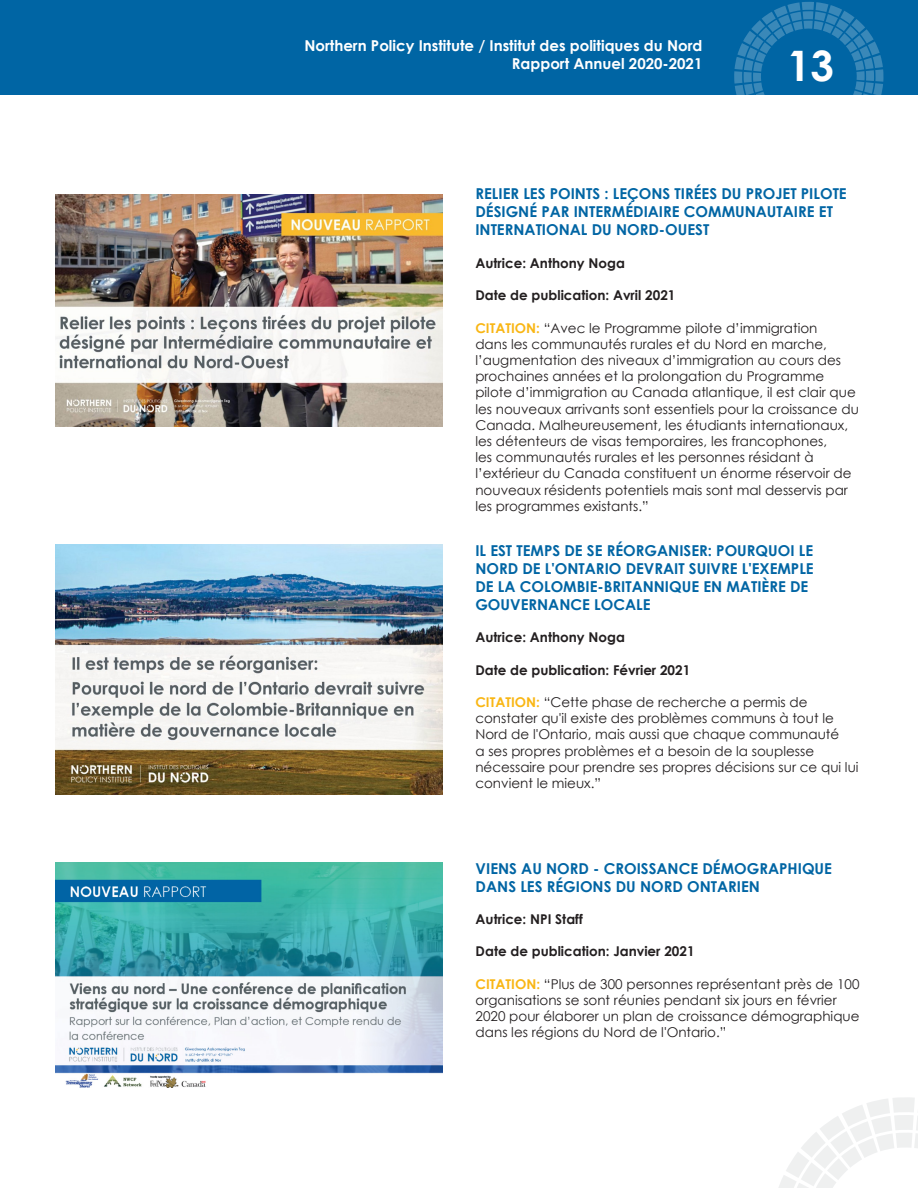
<style>
.page{position:relative;width:918px;height:1188px;background:#fff}
.page>*{position:absolute;margin:0;border:0;box-sizing:border-box;transform-origin:0 0}
.t1{font:700 42px "Century Gothic";color:#fff}
.Body{font:700 15px/18px "Century Gothic";color:#0065a4}
.t2{font:700 15px/18px "Century Gothic";color:#fff;text-align:right}
.Body-2{font:13.5px/16.2px "Century Gothic";color:#231f20}
.Body-3{font:700 13.5px "Century Gothic";color:#231f20}
.s1{font-weight:700;color:#f9b614}
</style>
<div class="page">
<div style="left:0;top:0;width:918px;height:95px;background:#0065a4"></div>
<svg style="left:734px;top:2px;width:150px;height:93px"></svg>
<svg style="left:779px;top:1097px;width:139px;height:91px"></svg>
<img style="left:55px;top:195px;width:387px;height:232px">
<img style="left:56px;top:545px;width:386px;height:250px">
<img style="left:55px;top:862px;width:388px;height:226px">
<p class="t2" style="left:304px;top:36px;width:400px">Northern Policy Institute / Institut des politiques du Nord<br>Rapport Annuel 2020-2021</p>
<h1 class="t1" style="left:787px;top:33px;width:49px">13</h1>
<p class="Body" style="left:475px;top:184px;width:373px">RELIER LES POINTS : LEÇONS TIRÉES DU PROJET PILOTE<br>DÉSIGNÉ PAR INTERMÉDIAIRE COMMUNAUTAIRE ET<br>INTERNATIONAL DU NORD-OUEST</p>
<p class="Body-3" style="left:475px;top:253px;width:151px">Autrice: Anthony Noga</p>
<p class="Body-3" style="left:475px;top:285px;width:202px">Date de publication: Avril 2021</p>
<p class="Body-2" style="left:475px;top:319px;width:385px"><span class="s1">CITATION:</span> “Avec le Programme pilote d’immigration<br>dans les communautés rurales et du Nord en marche, l’augmentation des niveaux d’immigration au cours des prochaines années et la prolongation du Programme pilote d’immigration au Canada atlantique, il est clair que les nouveaux arrivants sont essentiels pour la croissance du Canada. Malheureusement, les étudiants internationaux, les détenteurs de visas temporaires, les francophones,<br>les communautés rurales et les personnes résidant à l’extérieur du Canada constituent un énorme réservoir de nouveaux résidents potentiels mais sont mal desservis par les programmes existants.”</p>
<p class="Body" style="left:475px;top:541px;width:340px">IL EST TEMPS DE SE RÉORGANISER: POURQUOI LE NORD DE L'ONTARIO DEVRAIT SUIVRE L'EXEMPLE DE LA COLOMBIE-BRITANNIQUE EN MATIÈRE DE GOUVERNANCE LOCALE</p>
<p class="Body-3" style="left:475px;top:627px;width:151px">Autrice: Anthony Noga</p>
<p class="Body-3" style="left:475px;top:659px;width:216px">Date de publication: Février 2021</p>
<p class="Body-2" style="left:475px;top:694px;width:385px"><span class="s1">CITATION:</span> “Cette phase de recherche a permis de constater qu'il existe des problèmes communs à tout le Nord de l'Ontario, mais aussi que chaque communauté<br>a ses propres problèmes et a besoin de la souplesse nécessaire pour prendre ses propres décisions sur ce qui lui convient le mieux.”</p>
<p class="Body" style="left:476px;top:859px;width:358px">VIENS AU NORD - CROISSANCE DÉMOGRAPHIQUE<br>DANS LES RÉGIONS DU NORD ONTARIEN</p>
<p class="Body-3" style="left:476px;top:909px;width:109px">Autrice: NPI Staff</p>
<p class="Body-3" style="left:476px;top:941px;width:220px">Date de publication: Janvier 2021</p>
<p class="Body-2" style="left:476px;top:976px;width:385px"><span class="s1">CITATION:</span> “Plus de 300 personnes représentant près de 100 organisations se sont réunies pendant six jours en février 2020 pour élaborer un plan de croissance démographique dans les régions du Nord de l'Ontario.”</p>
</div>
